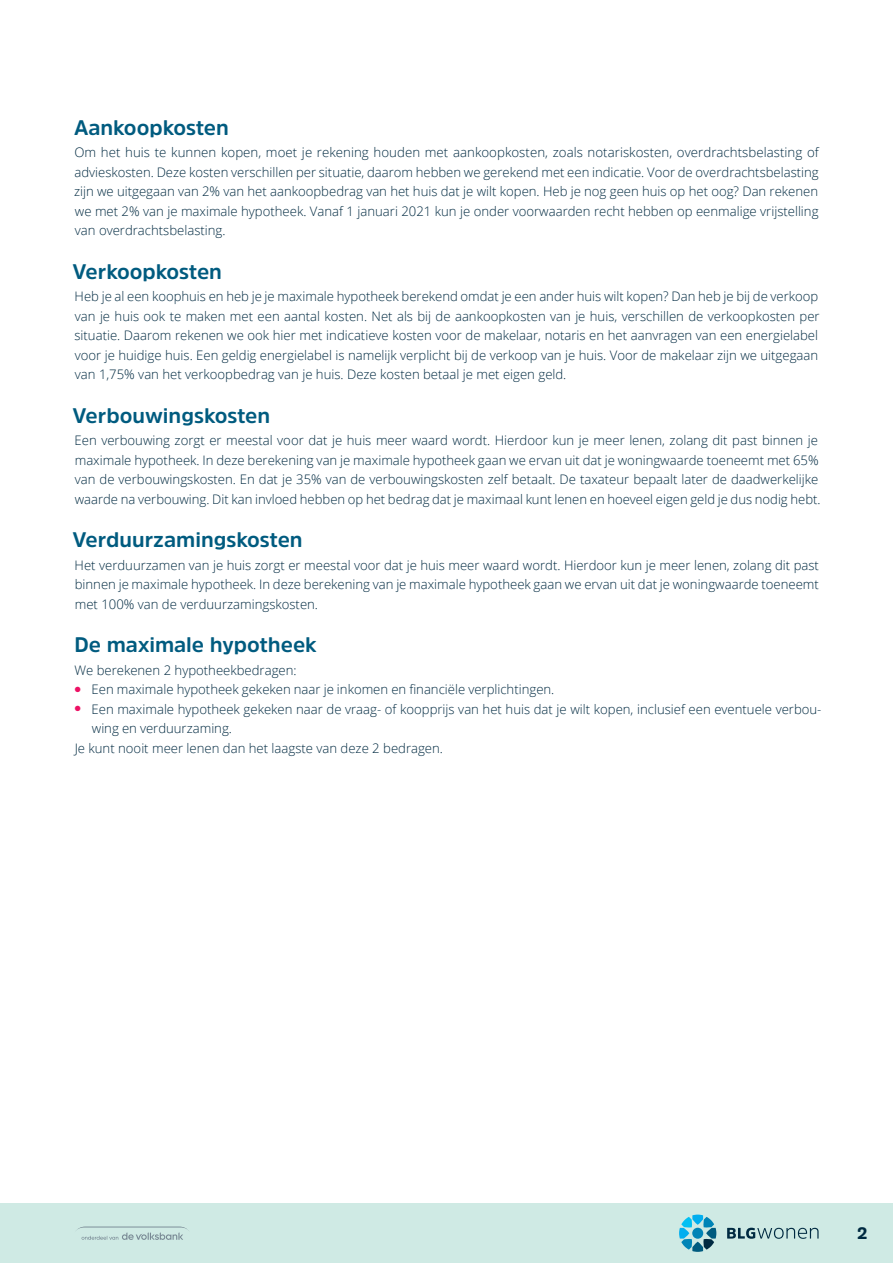
<style>
.page{position:relative;width:893px;height:1263px;background:#fff}
.page>*{position:absolute;margin:0;border:0;box-sizing:border-box;transform-origin:0 0}
.Tussenkopje_2024_standaard{font:700 21px "Amsi Pro";color:#005b7f}
.t1{font:900 16.5px "Amsi Pro";color:#002a41}
.Body_2024{font:300 13.2px/19.5px "Open Sans";color:#002a41}
</style>
<div class="page">
<div style="left:0;top:1203px;width:893px;height:60px;background:#cfeae4"></div>
<svg style="left:77px;top:1226px;width:112px;height:14px"></svg>
<svg style="left:727px;top:1228px;width:92px;height:11px"></svg>
<svg style="left:679px;top:1214px;width:37px;height:38px"></svg>
<h2 class="Tussenkopje_2024_standaard" style="left:74px;top:113px;width:156px">Aankoopkosten</h2>
<p class="Body_2024" style="left:74px;top:142px;width:746px;text-align:justify">Om het huis te kunnen kopen, moet je rekening houden met aankoopkosten, zoals notariskosten, overdrachtsbelasting of advieskosten. Deze kosten verschillen per situatie, daarom hebben we gerekend met een indicatie. Voor de overdrachtsbelasting zijn we uitgegaan van 2% van het aankoopbedrag van het huis dat je wilt kopen. Heb je nog geen huis op het oog? Dan rekenen we met 2% van je maximale hypotheek. Vanaf 1 januari 2021 kun je onder voorwaarden recht hebben op eenmalige vrijstelling van overdrachtsbelasting.</p>
<h2 class="Tussenkopje_2024_standaard" style="left:72px;top:257px;width:151px">Verkoopkosten</h2>
<p class="Body_2024" style="left:75px;top:286px;width:747px">Heb je al een koophuis en heb je je maximale hypotheek berekend omdat je een ander huis wilt kopen? Dan heb je bij de verkoop van je huis ook te maken met een aantal kosten. Net als bij de aankoopkosten van je huis, verschillen de verkoopkosten per situatie. Daarom rekenen we ook hier met indicatieve kosten voor de makelaar, notaris en het aanvragen van een energielabel voor je huidige huis. Een geldig energielabel is namelijk verplicht bij de verkoop van je huis. Voor de makelaar zijn we uitgegaan van 1,75% van het verkoopbedrag van je huis. Deze kosten betaal je met eigen geld.</p>
<h2 class="Tussenkopje_2024_standaard" style="left:72px;top:401px;width:199px">Verbouwingskosten</h2>
<p class="Body_2024" style="left:75px;top:430px;width:747px">Een verbouwing zorgt er meestal voor dat je huis meer waard wordt. Hierdoor kun je meer lenen, zolang dit past binnen je maximale hypotheek. In deze berekening van je maximale hypotheek gaan we ervan uit dat je woningwaarde toeneemt met 65% van de verbouwingskosten. En dat je 35% van de verbouwingskosten zelf betaalt. De taxateur bepaalt later de daadwerkelijke waarde na verbouwing. Dit kan invloed hebben op het bedrag dat je maximaal kunt lenen en hoeveel eigen geld je dus nodig hebt.</p>
<h2 class="Tussenkopje_2024_standaard" style="left:72px;top:525px;width:232px">Verduurzamingskosten</h2>
<p class="Body_2024" style="left:75px;top:555px;width:746px;text-align:justify">Het verduurzamen van je huis zorgt er meestal voor dat je huis meer waard wordt. Hierdoor kun je meer lenen, zolang dit past binnen je maximale hypotheek. In deze berekening van je maximale hypotheek gaan we ervan uit dat je woningwaarde toeneemt met 100% van de verduurzamingskosten.</p>
<h2 class="Tussenkopje_2024_standaard" style="left:75px;top:630px;width:244px">De maximale hypotheek</h2>
<p class="Body_2024" style="left:74px;top:660px;width:224px">We berekenen 2 hypotheekbedragen:</p>
<p class="Body_2024" style="left:75px;top:679px;width:481px"><sup>●</sup> Een maximale hypotheek gekeken naar je inkomen en financiële verplichtingen.</p>
<p class="Body_2024" style="left:92px;top:699px;width:731px;text-indent:-17px"><sup>●</sup> Een maximale hypotheek gekeken naar de vraag- of koopprijs van het huis dat je wilt kopen, inclusief een eventuele verbou&shy;wing en verduurzaming.</p>
<p class="Body_2024" style="left:75px;top:738px;width:370px">Je kunt nooit meer lenen dan het laagste van deze 2 bedragen.</p>
<p class="t1" style="left:857px;top:1222px;width:12px">2</p>
</div>
